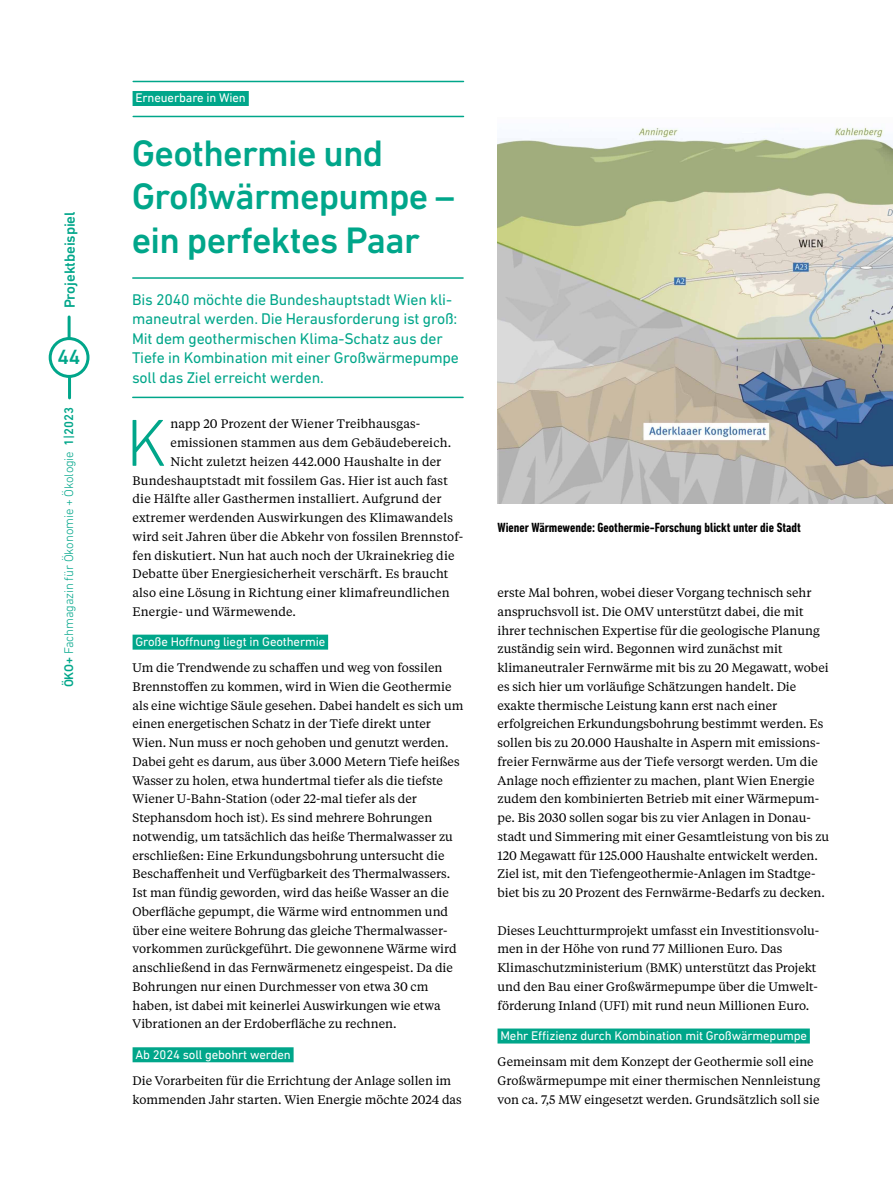
<style>
.page{position:relative;width:893px;height:1191px;background:#fff}
.page>*{position:absolute;margin:0;border:0;box-sizing:border-box;transform-origin:0 0}
.t1{font:300 67.5px "DIN Next LT Pro";color:#00a68a}
.t2{font:500 37.5px/43.5px "DIN Next LT Pro";letter-spacing:-.02em;color:#00a68a}
.t3{font:500 21px "DIN Next LT Pro";color:#00a68a}
.t4{font:15.75px/19.5px "DIN Next LT Pro";letter-spacing:-.01em;color:#00a68a}
.t5{font:500 15px "DIN Next LT Pro";letter-spacing:-.01em;color:#00a68a}
.t6{font:700 condensed 13.5px "DIN Next LT Pro";color:#000}
.t7{font:12.75px "DIN Next LT Pro";letter-spacing:-.01em;color:#fff}
.t8{font:300 12.75px "DIN Next LT Pro";letter-spacing:-.01em;color:#00a68a}
.t9{font:12.3px/18.8px "Tiempos Text";color:#000}
.s1{font-weight:500}
</style>
<div class="page">
<hr style="left:133px;top:116px;width:330px;height:1px;background:#00a68a">
<hr style="left:133px;top:277px;width:330px;height:2px;background:#00a68a">
<hr style="left:133px;top:396px;width:330px;height:2px;background:#00a68a">
<div style="left:133px;top:91px;width:116px;height:15px;background:#00a68a"></div>
<hr style="left:133px;top:81px;width:330px;height:1px;background:#00a68a">
<div style="left:133px;top:634px;width:195px;height:15px;background:#00a68a"></div>
<div style="left:133px;top:1047px;width:161px;height:15px;background:#00a68a"></div>
<div style="left:497px;top:1028px;width:313px;height:15px;background:#00a68a"></div>
<div style="left:49px;top:337px;width:41px;height:41px;border:3px solid #00a68a;border-radius:50%"></div>
<hr style="left:68px;top:317px;width:3px;height:21px;background:#00a68a">
<hr style="left:68px;top:377px;width:3px;height:21px;background:#00a68a">
<img style="left:497px;top:127px;width:396px;height:376px">
<p class="t5" style="left:61px;top:308px;width:98px;rotate:-90deg">Projektbeispiel</p>
<h3 class="t3" style="left:58px;top:345px;width:24px">44</h3>
<p class="t8" style="left:61px;top:687px;width:282px;rotate:-90deg"><span class="s1">ÖKO+</span> Fachmagazin für Ökonomie + Ökologie <span class="s1">1|2023</span></p>
<p class="t7" style="left:135px;top:91px;width:112px">Erneuerbare in Wien</p>
<h2 class="t2" style="left:132px;top:131px;width:324px">Geothermie und<br>Großwärmepumpe – ein perfektes Paar</h2>
<p class="t4" style="left:132px;top:289px;width:328px">Bis 2040 möchte die Bundeshauptstadt Wien kli&shy;maneutral werden. Die Herausforderung ist groß:<br>Mit dem geothermischen Klima-Schatz aus der Tiefe in Kombination mit einer Großwärmepumpe soll das Ziel erreicht werden.</p>
<h1 class="t1" style="left:126px;top:404px;width:42px">K</h1>
<p class="t9" style="left:171px;top:414px;width:251px">napp 20 Prozent der Wiener Treibhausgas-</p>
<p class="t9" style="left:171px;top:433px;width:282px">emissionen stammen aus dem Gebäudebereich.</p>
<p class="t9" style="left:171px;top:451px;width:272px">Nicht zuletzt heizen 442.000 Haushalte in der</p>
<p class="t9" style="left:133px;top:470px;width:317px">Bundeshauptstadt mit fossilem Gas. Hier ist auch fast</p>
<p class="t9" style="left:133px;top:489px;width:310px">die Hälfte aller Gasthermen installiert. Aufgrund der</p>
<p class="t9" style="left:133px;top:508px;width:322px">extremer werdenden Auswirkungen des Klimawandels</p>
<p class="t9" style="left:133px;top:526px;width:332px">wird seit Jahren über die Abkehr von fossilen Brennstof-</p>
<p class="t9" style="left:133px;top:545px;width:323px">fen diskutiert. Nun hat auch noch der Ukrainekrieg die</p>
<p class="t9" style="left:133px;top:564px;width:317px">Debatte über Energiesicherheit verschärft. Es braucht</p>
<p class="t9" style="left:133px;top:583px;width:319px">also eine Lösung in Richtung einer klimafreundlichen</p>
<p class="t9" style="left:133px;top:601px;width:165px">Energie- und Wärmewende.</p>
<p class="t7" style="left:135px;top:634px;width:191px">Große Hoffnung liegt in Geothermie</p>
<p class="t9" style="left:133px;top:658px;width:332px">Um die Trendwende zu schaffen und weg von fossilen Brennstoffen zu kommen, wird in Wien die Geothermie als eine wichtige Säule gesehen. Dabei handelt es sich um einen energetischen Schatz in der Tiefe direkt unter Wien. Nun muss er noch gehoben und genutzt werden.<br>Dabei geht es darum, aus über 3.000 Metern Tiefe heißes Wasser zu holen, etwa hundertmal tiefer als die tiefste Wiener U-Bahn-Station (oder 22-mal tiefer als der Stephansdom hoch ist). Es sind mehrere Bohrungen notwendig, um tatsächlich das heiße Thermalwasser zu erschließen: Eine Erkundungsbohrung untersucht die Beschaffenheit und Verfügbarkeit des Thermalwassers.<br>Ist man fündig geworden, wird das heiße Wasser an die Oberfläche gepumpt, die Wärme wird entnommen und über eine weitere Bohrung das gleiche Thermalwasser&shy;vorkommen zurückgeführt. Die gewonnene Wärme wird anschließend in das Fernwärmenetz eingespeist. Da die Bohrungen nur einen Durchmesser von etwa 30 cm haben, ist dabei mit keinerlei Auswirkungen wie etwa Vibrationen an der Erdoberfläche zu rechnen.</p>
<p class="t7" style="left:135px;top:1046px;width:157px">Ab 2024 soll gebohrt werden</p>
<p class="t9" style="left:133px;top:1070px;width:331px">Die Vorarbeiten für die Errichtung der Anlage sollen im kommenden Jahr starten. Wien Energie möchte 2024 das</p>
<p class="t6" style="left:497px;top:520px;width:305px">Wiener Wärmewende: Geothermie-Forschung blickt unter die Stadt</p>
<p class="t9" style="left:497px;top:583px;width:333px">erste Mal bohren, wobei dieser Vorgang technisch sehr anspruchsvoll ist. Die OMV unterstützt dabei, die mit ihrer technischen Expertise für die geologische Planung zuständig sein wird. Begonnen wird zunächst mit klimaneutraler Fernwärme mit bis zu 20 Megawatt, wobei es sich hier um vorläufige Schätzungen handelt. Die exakte thermische Leistung kann erst nach einer erfolgreichen Erkundungsbohrung bestimmt werden. Es sollen bis zu 20.000 Haushalte in Aspern mit emissions&shy;freier Fernwärme aus der Tiefe versorgt werden. Um die Anlage noch effizienter zu machen, plant Wien Energie zudem den kombinierten Betrieb mit einer Wärmepum&shy;pe. Bis 2030 sollen sogar bis zu vier Anlagen in Donau&shy;stadt und Simmering mit einer Gesamtleistung von bis zu 120 Megawatt für 125.000 Haushalte entwickelt werden.<br>Ziel ist, mit den Tiefengeothermie-Anlagen im Stadtge&shy;biet bis zu 20 Prozent des Fernwärme-Bedarfs zu decken.</p>
<p class="t9" style="left:497px;top:920px;width:323px">Dieses Leuchtturmprojekt umfasst ein Investitionsvolu&shy;men in der Höhe von rund 77 Millionen Euro. Das Klimaschutzministerium (BMK) unterstützt das Projekt und den Bau einer Großwärmepumpe über die Umwelt&shy;förderung Inland (UFI) mit rund neun Millionen Euro.</p>
<p class="t7" style="left:500px;top:1028px;width:308px">Mehr Effizienz durch Kombination mit Großwärmepumpe</p>
<p class="t9" style="left:497px;top:1051px;width:324px">Gemeinsam mit dem Konzept der Geothermie soll eine<br>Großwärmepumpe mit einer thermischen Nennleistung von ca. 7,5 MW eingesetzt werden. Grundsätzlich soll sie</p>
</div>
